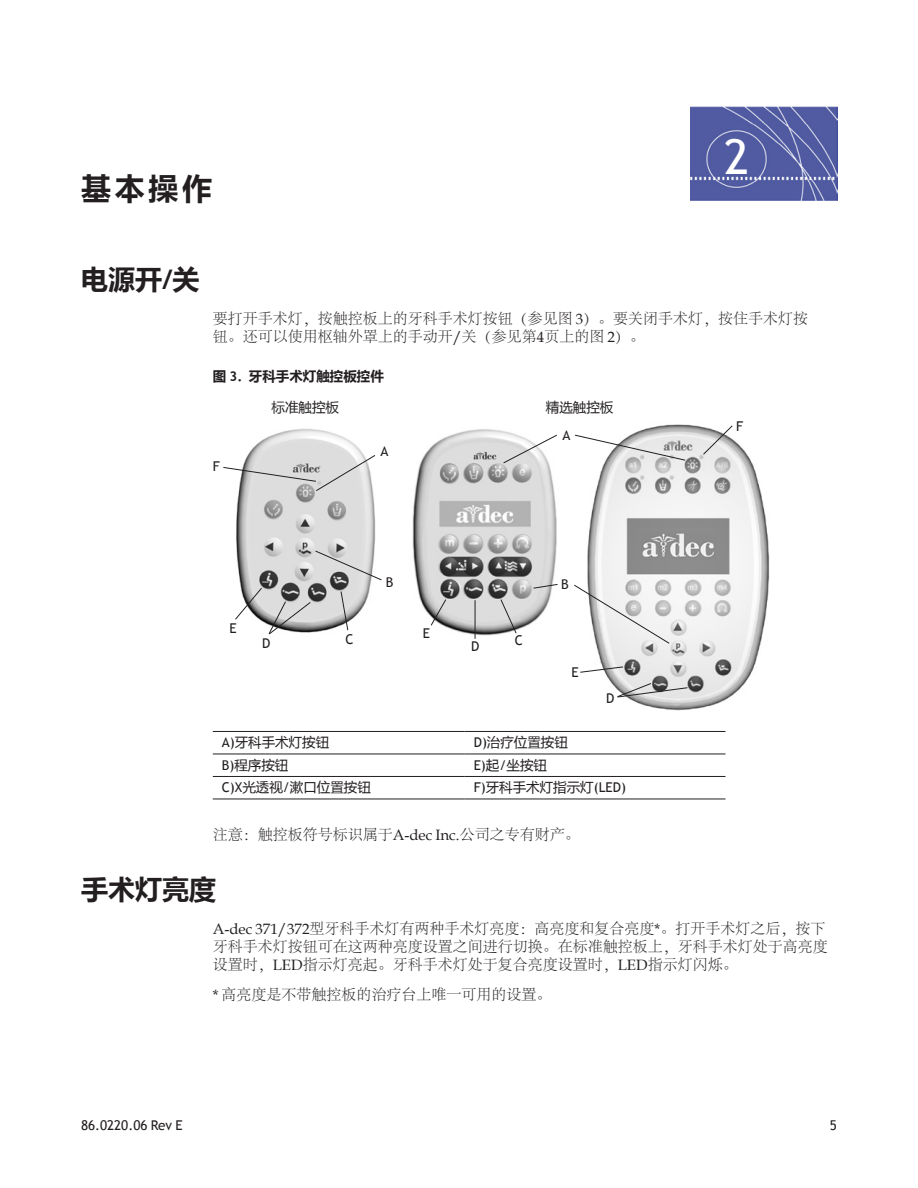
<style>
.page{position:relative;width:918px;height:1188px;background:#fff}
.page>*{position:absolute;margin:0;border:0;box-sizing:border-box;transform-origin:0 0}
.t1{font:48px "Trebuchet MS";color:#fff}
.t2{font:700 30px "Microsoft Ya Hei";color:#231f20}
.t3{font:700 27px "Microsoft Ya Hei";color:#231f20}
.t4{font:300 15px/18px "Adobe Song Std";color:#231f20}
.t5{font:13.5px "Microsoft Ya Hei";color:#231f20}
.t6{font:13.5px "Trebuchet MS";color:#231f20}
.t7{font:700 13.5px "Microsoft Ya Hei";color:#231f20}
.s1{font-family:"Trebuchet MS"}
.s2{font-family:"Book Antiqua";font-weight:400}
</style>
<div class="page">
<img style="left:412px;top:429px;width:145px;height:209px">
<img style="left:236px;top:428px;width:140px;height:205px">
<img style="left:587px;top:424px;width:183px;height:286px">
<svg style="left:575px;top:434px;width:111px;height:27px"></svg>
<svg style="left:235px;top:587px;width:76px;height:48px"></svg>
<svg style="left:340px;top:591px;width:9px;height:40px"></svg>
<svg style="left:430px;top:599px;width:17px;height:27px"></svg>
<hr style="left:475px;top:600px;width:1px;height:39px;background:#231f20">
<svg style="left:500px;top:599px;width:17px;height:35px"></svg>
<svg style="left:315px;top:550px;width:67px;height:31px;background:#cdcdcd"></svg>
<svg style="left:574px;top:584px;width:96px;height:60px"></svg>
<svg style="left:223px;top:454px;width:153px;height:38px"></svg>
<svg style="left:503px;top:434px;width:54px;height:30px"></svg>
<svg style="left:533px;top:584px;width:25px;height:5px"></svg>
<svg style="left:702px;top:425px;width:31px;height:30px"></svg>
<svg style="left:616px;top:683px;width:72px;height:15px"></svg>
<svg style="left:580px;top:666px;width:44px;height:7px"></svg>
<svg style="left:213px;top:753px;width:513px;height:46px"></svg>
<hr style="left:213px;top:754px;width:252px;height:1px;background:#231f20">
<hr style="left:465px;top:754px;width:261px;height:1px;background:#231f20">
<hr style="left:213px;top:776px;width:252px;height:1px;background:#231f20">
<hr style="left:465px;top:776px;width:261px;height:1px;background:#231f20">
<hr style="left:213px;top:731px;width:252px;height:1px;background:#231f20">
<hr style="left:465px;top:731px;width:261px;height:1px;background:#231f20">
<hr style="left:213px;top:799px;width:252px;height:1px;background:#231f20">
<hr style="left:465px;top:799px;width:261px;height:1px;background:#231f20">
<svg style="left:691px;top:200px;width:146px;height:1px"></svg>
<img style="left:691px;top:106px;width:146px;height:94px">
<h2 class="t2" style="left:81px;top:168px;width:133px">基本操作</h2>
<h3 class="t3" style="left:81px;top:261px;width:120px">电源开<span class="s1">/</span>关</h3>
<h1 class="t1" style="left:724px;top:129px;width:27px">2</h1>
<p class="t4" style="left:213px;top:310px;width:597px">要打开手术灯，按触控板上的牙科手术灯按钮（参见图 <span class="s2">3</span>）。要关闭手术灯，按住手术灯按钮。还可以使用枢轴外罩上的手动开<span class="s2">/</span>关（参见第<span class="s2">4</span>页上的图 <span class="s2">2</span>）。</p>
<p class="t7" style="left:213px;top:367px;width:173px">图 <span class="s1">3.</span> 牙科手术灯触控板控件</p>
<p class="t6" style="left:213px;top:459px;width:9px">F</p>
<p class="t5" style="left:272px;top:398px;width:69px">标准触控板</p>
<p class="t6" style="left:380px;top:443px;width:9px">A</p>
<p class="t6" style="left:230px;top:621px;width:9px">E</p>
<p class="t6" style="left:262px;top:636px;width:10px">D</p>
<p class="t6" style="left:345px;top:631px;width:10px">C</p>
<p class="t6" style="left:386px;top:575px;width:9px">B</p>
<p class="t6" style="left:423px;top:625px;width:9px">E</p>
<p class="t5" style="left:546px;top:398px;width:69px">精选触控板</p>
<p class="t6" style="left:562px;top:427px;width:9px">A</p>
<p class="t6" style="left:471px;top:638px;width:10px">D</p>
<p class="t6" style="left:515px;top:632px;width:10px">C</p>
<p class="t6" style="left:561px;top:576px;width:9px">B</p>
<p class="t6" style="left:572px;top:665px;width:9px">E</p>
<p class="t6" style="left:606px;top:690px;width:10px">D</p>
<p class="t6" style="left:736px;top:418px;width:9px">F</p>
<p class="t5" style="left:222px;top:733px;width:109px"><span class="s1">A)</span>牙科手术灯按钮</p>
<p class="t5" style="left:474px;top:733px;width:96px"><span class="s1">D)</span>治疗位置按钮</p>
<p class="t5" style="left:222px;top:756px;width:68px"><span class="s1">B)</span>程序按钮</p>
<p class="t5" style="left:474px;top:756px;width:75px"><span class="s1">E)</span>起<span class="s1">/</span>坐按钮</p>
<p class="t5" style="left:222px;top:778px;width:151px"><span class="s1">C)X</span>光透视<span class="s1">/</span>漱口位置按钮</p>
<p class="t5" style="left:474px;top:778px;width:154px"><span class="s1">F)</span>牙科手术灯指示灯<span class="s1">(LED)</span></p>
<p class="t4" style="left:213px;top:827px;width:368px">注意：触控板符号标识属于<span class="s2">A-dec Inc.</span>公司之专有财产。</p>
<h3 class="t3" style="left:81px;top:870px;width:136px">手术灯亮度</h3>
<p class="t4" style="left:213px;top:920px;width:616px"><span class="s2">A-dec 371/372</span>型牙科手术灯有两种手术灯亮度：高亮度和复合亮度<span class="s2">*</span>。打开手术灯之后，按下牙科手术灯按钮可在这两种亮度设置之间进行切换。在标准触控板上，牙科手术灯处于高亮度设置时，<span class="s2">LED</span>指示灯亮起。牙科手术灯处于复合亮度设置时，<span class="s2">LED</span>指示灯闪烁。</p>
<p class="t4" style="left:213px;top:987px;width:340px"><span class="s2">*</span> 高亮度是不带触控板的治疗台上唯一可用的设置。</p>
<p class="t6" style="left:81px;top:1118px;width:103px">86.0220.06 Rev E</p>
<p class="t6" style="left:830px;top:1118px;width:9px">5</p>
</div>
